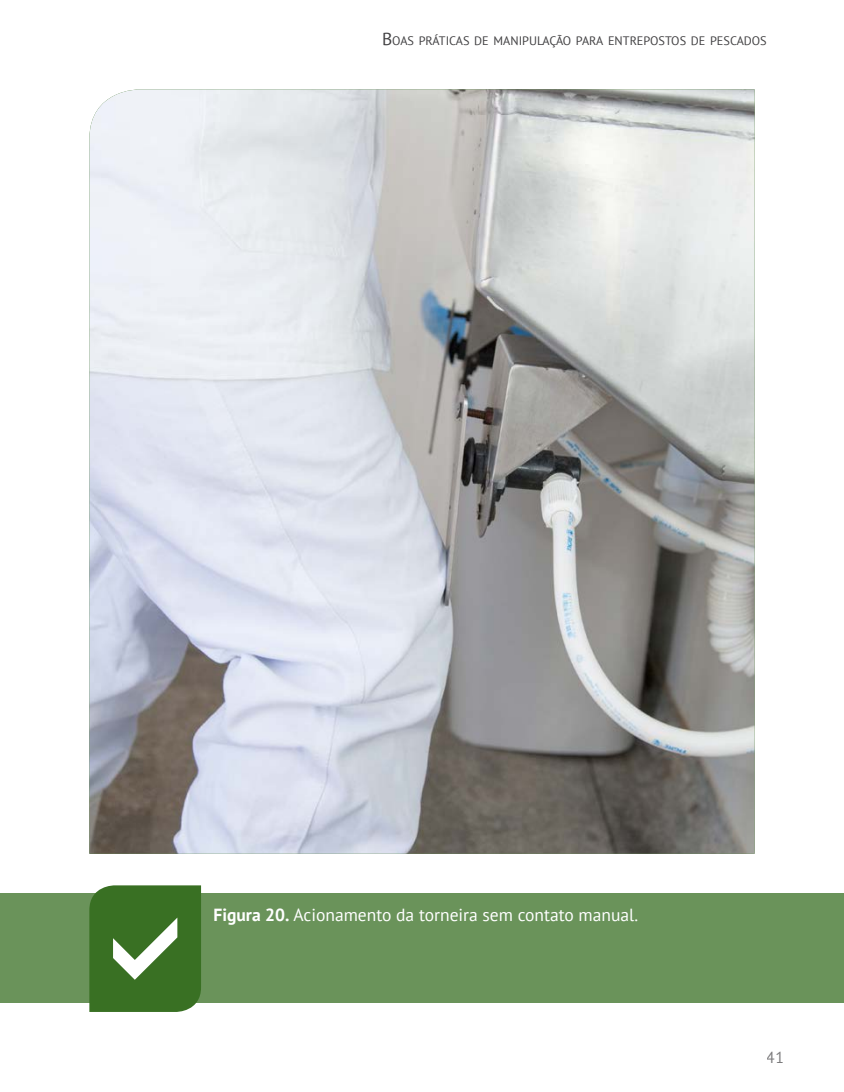
<style>
.page{position:relative;width:844px;height:1092px;background:#fff}
.page>*{position:absolute;margin:0;border:0;box-sizing:border-box;transform-origin:0 0}
.t1{font:17.5px "PT Sans";color:#fff}
.t2{font:15.75px "PT Sans";color:#414042}
.t3{font:12.25px "PT Sans";color:#414042}
.s1{font-size:17.5px}
.s2{font-weight:700}
</style>
<div class="page">
<div style="left:0;top:893px;width:843px;height:110px;background:#6a935a"></div>
<svg style="left:89px;top:885px;width:112px;height:126px;background:#4e7f3a"></svg>
<img style="left:89px;top:89px;width:665px;height:764px">
<p class="t3" style="left:382px;top:33px;width:386px"><span class="s1">B</span>OAS PRÁTICAS DE MANIPULAÇÃO PARA ENTREPOSTOS DE PESCADOS</p>
<h1 class="t1" style="left:213px;top:904px;width:426px"><span class="s2">Figura 20.</span> Acionamento da torneira sem contato manual.</h1>
<p class="t2" style="left:766px;top:1047px;width:19px">41</p>
</div>
